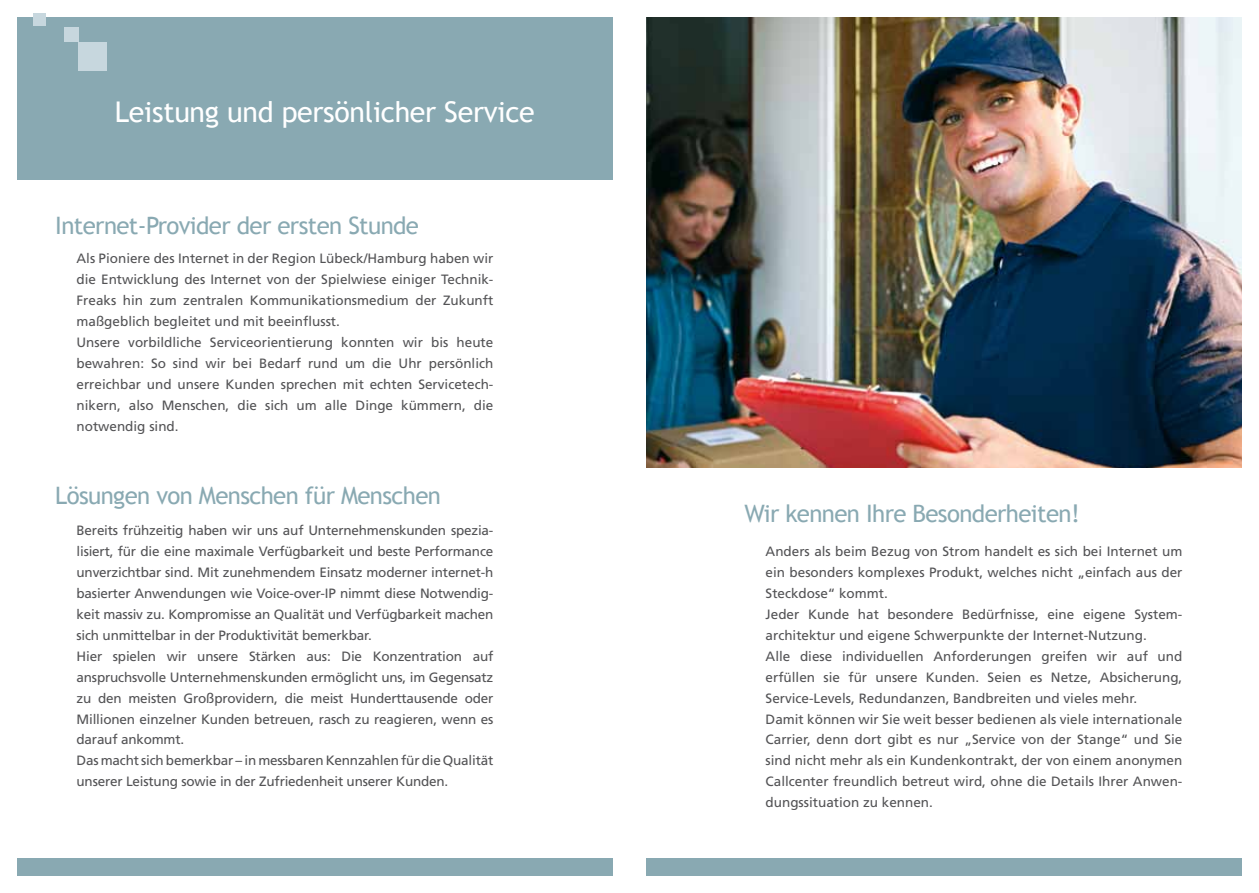
<style>
.page{position:relative;width:1259px;height:893px;background:#fff}
.page>*{position:absolute;margin:0;border:0;box-sizing:border-box;transform-origin:0 0}
.t1{font:28.5px "Trebuchet MS";letter-spacing:-.01em;color:#fff}
.t2{font:24px "Trebuchet MS";letter-spacing:-.025em;color:#89a9b2}
.t3{font:13.5px/21px "Frutiger";color:#535355}
</style>
<div class="page">
<div style="left:17px;top:17px;width:595px;height:163px;background:#89a9b2"></div>
<div style="left:78px;top:42px;width:29px;height:29px;background:#c7d7de"></div>
<div style="left:64px;top:28px;width:14px;height:14px;background:#c7d7de"></div>
<div style="left:34px;top:13px;width:12px;height:12px;background:#c7d7de"></div>
<div style="left:17px;top:859px;width:595px;height:17px;background:#89a9b2"></div>
<div style="left:646px;top:859px;width:596px;height:17px;background:#89a9b2"></div>
<img style="left:646px;top:17px;width:596px;height:451px">
<h1 class="t1" style="left:115px;top:95px;width:421px">Leistung und persönlicher Service</h1>
<h2 class="t2" style="left:55px;top:211px;width:365px">Internet-Provider der ersten Stunde</h2>
<p class="t3" style="left:77px;top:248px;width:418px">Als Pioniere des Internet in der Region Lübeck/Hamburg haben wir die Entwicklung des Internet von der Spielwiese einiger Technik-Freaks hin zum zentralen Kommunikationsmedium der Zukunft maßgeblich begleitet und mit beeinflusst.<br>Unsere vorbildliche Serviceorientierung konnten wir bis heute bewahren: So sind wir bei Bedarf rund um die Uhr persönlich erreichbar und unsere Kunden sprechen mit echten Servicetech&shy;nikern, also Menschen, die sich um alle Dinge kümmern, die notwendig sind.</p>
<h2 class="t2" style="left:55px;top:481px;width:387px">Lösungen von Menschen für Menschen</h2>
<p class="t3" style="left:77px;top:520px;width:418px">Bereits frühzeitig haben wir uns auf Unternehmenskunden spezia&shy;lisiert, für die eine maximale Verfügbarkeit und beste Performance unverzichtbar sind. Mit zunehmendem Einsatz moderner internet-h basierter Anwendungen wie Voice-over-IP nimmt diese Notwendig&shy;keit massiv zu. Kompromisse an Qualität und Verfügbarkeit machen sich unmittelbar in der Produktivität bemerkbar.<br>Hier spielen wir unsere Stärken aus: Die Konzentration auf anspruchsvolle Unternehmenskunden ermöglicht uns, im Gegensatz zu den meisten Großprovidern, die meist Hunderttausende oder Millionen einzelner Kunden betreuen, rasch zu reagieren, wenn es darauf ankommt.<br>Das macht sich bemerkbar – in messbaren Kennzahlen für die Qualität unserer Leistung sowie in der Zufriedenheit unserer Kunden.</p>
<h2 class="t2" style="left:744px;top:500px;width:337px">Wir kennen Ihre Besonderheiten!</h2>
<p class="t3" style="left:765px;top:541px;width:418px">Anders als beim Bezug von Strom handelt es sich bei Internet um ein besonders komplexes Produkt, welches nicht „einfach aus der Steckdose“ kommt.<br>Jeder Kunde hat besondere Bedürfnisse, eine eigene System&shy;architektur und eigene Schwerpunkte der Internet-Nutzung.<br>Alle diese individuellen Anforderungen greifen wir auf und erfüllen sie für unsere Kunden. Seien es Netze, Absicherung, Service-Levels, Redundanzen, Bandbreiten und vieles mehr.<br>Damit können wir Sie weit besser bedienen als viele internationale Carrier, denn dort gibt es nur „Service von der Stange“ und Sie sind nicht mehr als ein Kundenkontrakt, der von einem anonymen Callcenter freundlich betreut wird, ohne die Details Ihrer Anwen&shy;dungssituation zu kennen.</p>
</div>
